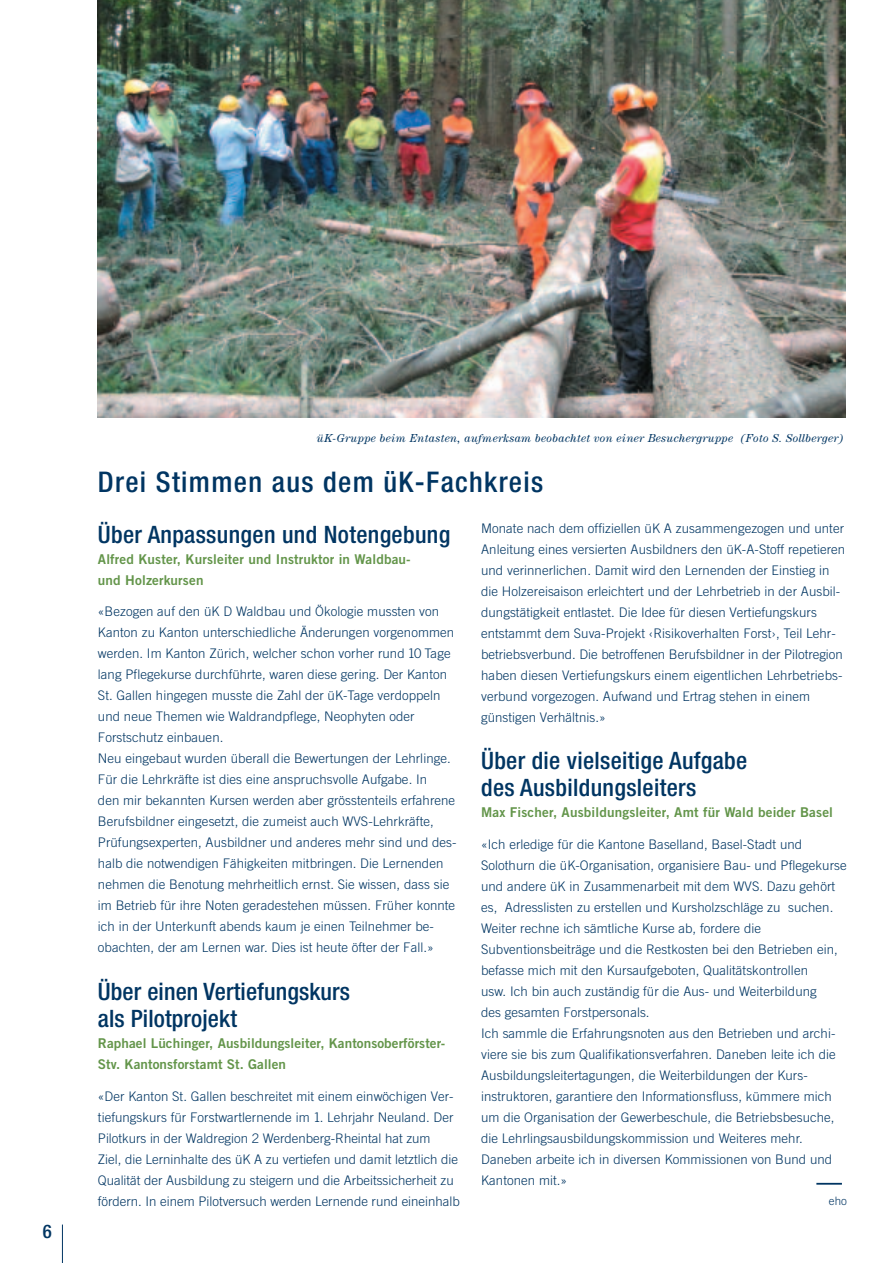
<style>
.page{position:relative;width:893px;height:1263px;background:#fff}
.page>*{position:absolute;margin:0;border:0;box-sizing:border-box;transform-origin:0 0}
.t1{font:500 condensed 28.5px "Helvetica Neue";letter-spacing:.05em;color:#003562}
.t2{font:500 condensed 24px/27px "Helvetica Neue";letter-spacing:.015em;color:#003562}
.t3{font:500 condensed 18.75px "Helvetica Neue";color:#003562}
.t4{font:13.5px/21px "Trade Gothic Bold Two";letter-spacing:.01em;color:#63954a}
.t5{font:300 13.2px/21px "Trade Gothic";letter-spacing:.005em;color:#003562}
.t6{font:italic 11.55px "Century";letter-spacing:.025em;color:#003562}
.t7{font:300 11.55px "Trade Gothic";color:#003562}
</style>
<div class="page">
<hr style="left:62px;top:1225px;width:1px;height:38px;background:#003562">
<hr style="left:816px;top:1183px;width:25px;height:2px;background:#003562">
<img style="left:98px;top:0;width:747px;height:417px">
<h3 class="t3" style="left:43px;top:1225px;width:10px">6</h3>
<p class="t6" style="left:317px;top:434px;width:528px">üK-Gruppe beim Entasten, aufmerksam beobachtet von einer Besuchergruppe (Foto S. Sollberger)</p>
<h1 class="t1" style="left:98px;top:472px;width:447px">Drei Stimmen aus dem üK-Fachkreis</h1>
<h2 class="t2" style="left:98px;top:523px;width:354px">Über Anpassungen und Notengebung</h2>
<p class="t4" style="left:98px;top:549px;width:314px">Alfred Kuster, Kursleiter und Instruktor in Waldbau&shy;und Holzerkursen</p>
<p class="t5" style="left:98px;top:602px;width:360px">«Bezogen auf den üK D Waldbau und Ökologie mussten von Kanton zu Kanton unterschiedliche Änderungen vorgenommen werden. Im Kanton Zürich, welcher schon vorher rund 10 Tage lang Pflegekurse durchführte, waren diese gering. Der Kanton St. Gallen hingegen musste die Zahl der üK-Tage verdoppeln und neue Themen wie Waldrandpflege, Neophyten oder Forstschutz einbauen.<br>Neu eingebaut wurden überall die Bewertungen der Lehrlinge.<br>Für die Lehrkräfte ist dies eine anspruchsvolle Aufgabe. In<br>den mir bekannten Kursen werden aber grösstenteils erfahrene Berufsbildner eingesetzt, die zumeist auch WVS-Lehrkräfte, Prüfungsexperten, Ausbildner und anderes mehr sind und des&shy;halb die notwendigen Fähigkeiten mitbringen. Die Lernenden nehmen die Benotung mehrheitlich ernst. Sie wissen, dass sie im Betrieb für ihre Noten geradestehen müssen. Früher konnte ich in der Unterkunft abends kaum je einen Teilnehmer be&shy;obachten, der am Lernen war. Dies ist heute öfter der Fall.»</p>
<h2 class="t2" style="left:98px;top:980px;width:254px">Über einen Vertiefungskurs als Pilotprojekt</h2>
<p class="t4" style="left:98px;top:1034px;width:349px">Raphael Lüchinger, Ausbildungsleiter, Kantonsoberförster-<br>Stv. Kantonsforstamt St. Gallen</p>
<p class="t5" style="left:98px;top:1086px;width:363px">«Der Kanton St. Gallen beschreitet mit einem einwöchigen Ver&shy;tiefungskurs für Forstwartlernende im 1. Lehrjahr Neuland. Der Pilotkurs in der Waldregion 2 Werdenberg-Rheintal hat zum<br>Ziel, die Lerninhalte des üK A zu vertiefen und damit letztlich die Qualität der Ausbildung zu steigern und die Arbeitssicherheit zu fördern. In einem Pilotversuch werden Lernende rund eineinhalb</p>
<p class="t5" style="left:481px;top:519px;width:365px">Monate nach dem offiziellen üK A zusammengezogen und unter Anleitung eines versierten Ausbildners den üK-A-Stoff repetieren und verinnerlichen. Damit wird den Lernenden der Einstieg in die Holzereisaison erleichtert und der Lehrbetrieb in der Ausbil&shy;dungstätigkeit entlastet. Die Idee für diesen Vertiefungskurs entstammt dem Suva-Projekt ‹Risikoverhalten Forst›, Teil Lehr&shy;betriebsverbund. Die betroffenen Berufsbildner in der Pilotregion haben diesen Vertiefungskurs einem eigentlichen Lehrbetriebs&shy;verbund vorgezogen. Aufwand und Ertrag stehen in einem günstigen Verhältnis.»</p>
<h2 class="t2" style="left:481px;top:749px;width:268px">Über die vielseitige Aufgabe des Ausbildungsleiters</h2>
<p class="t4" style="left:481px;top:803px;width:353px">Max Fischer, Ausbildungsleiter, Amt für Wald beider Basel</p>
<p class="t5" style="left:481px;top:835px;width:367px">«Ich erledige für die Kantone Baselland, Basel-Stadt und Solothurn die üK-Organisation, organisiere Bau- und Pflegekurse und andere üK in Zusammenarbeit mit dem WVS. Dazu gehört es, Adresslisten zu erstellen und Kursholzschläge zu suchen.<br>Weiter rechne ich sämtliche Kurse ab, fordere die Subventionsbeiträge und die Restkosten bei den Betrieben ein, befasse mich mit den Kursaufgeboten, Qualitätskontrollen<br>usw. Ich bin auch zuständig für die Aus- und Weiterbildung<br>des gesamten Forstpersonals.<br>Ich sammle die Erfahrungsnoten aus den Betrieben und archi&shy;viere sie bis zum Qualifikationsverfahren. Daneben leite ich die Ausbildungsleitertagungen, die Weiterbildungen der Kurs&shy;instruktoren, garantiere den Informationsfluss, kümmere mich um die Organisation der Gewerbeschule, die Betriebsbesuche, die Lehrlingsausbildungskommission und Weiteres mehr.<br>Daneben arbeite ich in diversen Kommissionen von Bund und Kantonen mit.»</p>
<p class="t7" style="left:828px;top:1197px;width:20px">eho</p>
</div>
